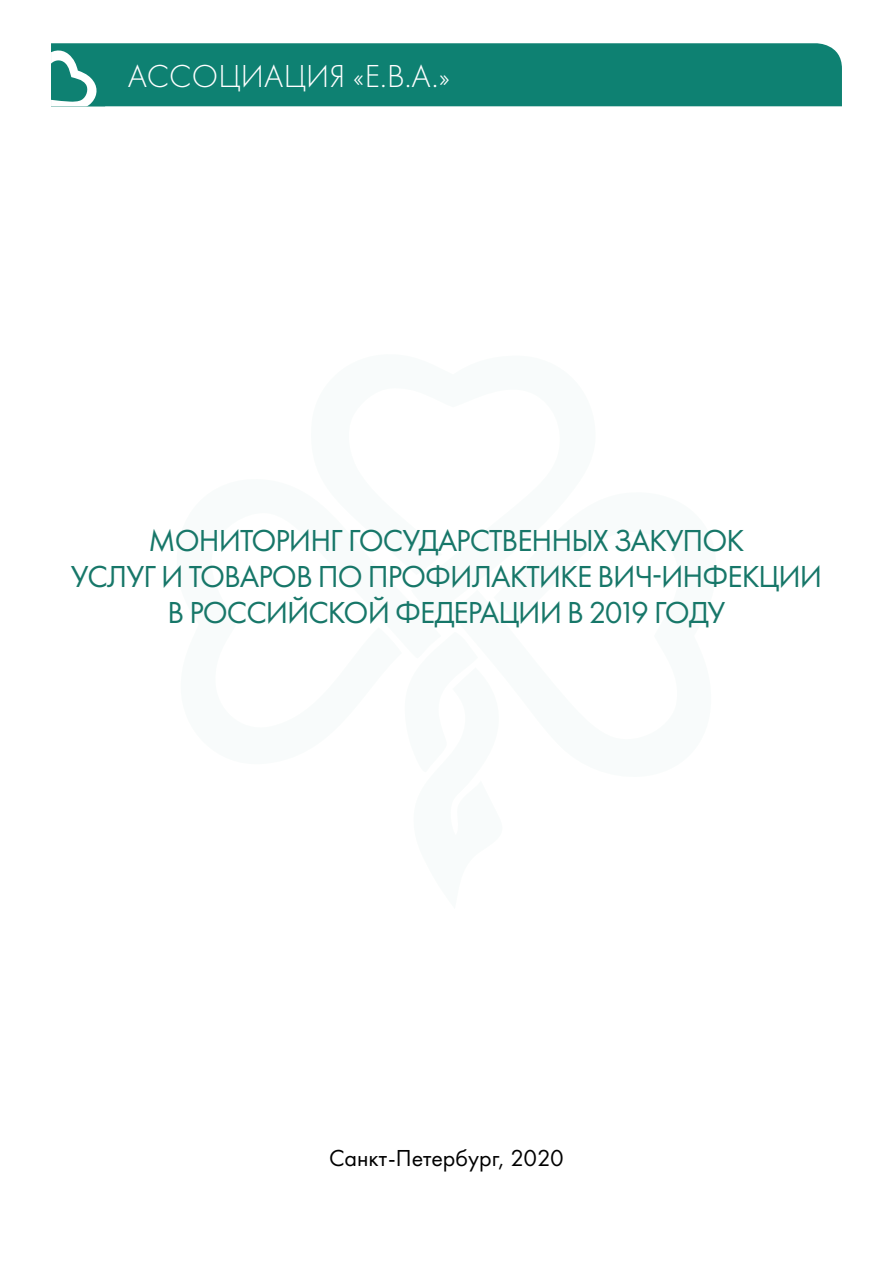
<style>
.page{position:relative;width:893px;height:1263px;background:#fff}
.page>*{position:absolute;margin:0;border:0;box-sizing:border-box;transform-origin:0 0}
.t1{font:300 33px "Futura PT";letter-spacing:.01em;color:#fff}
.t2{font:31.5px/36px "Futura PT";letter-spacing:-.03em;color:#177769;text-align:center}
.t3{font:24px "Futura PT";color:#000}
</style>
<div class="page">
<div style="left:51px;top:43px;width:791px;height:63px;background:#0e8172"></div>
<svg style="left:51px;top:50px;width:54px;height:56px"></svg>
<p class="t1" style="left:128px;top:58px;width:324px">АССОЦИАЦИЯ «Е.В.А.»</p>
<p class="t2" style="left:71px;top:523px;width:753px">МОНИТОРИНГ ГОСУДАРСТВЕННЫХ ЗАКУПОК<br>УСЛУГ И ТОВАРОВ ПО ПРОФИЛАКТИКЕ ВИЧ-ИНФЕКЦИИ<br>В РОССИЙСКОЙ ФЕДЕРАЦИИ В 2019 ГОДУ</p>
<p class="t3" style="left:329px;top:1144px;width:236px">Санкт-Петербург, 2020</p>
</div>
